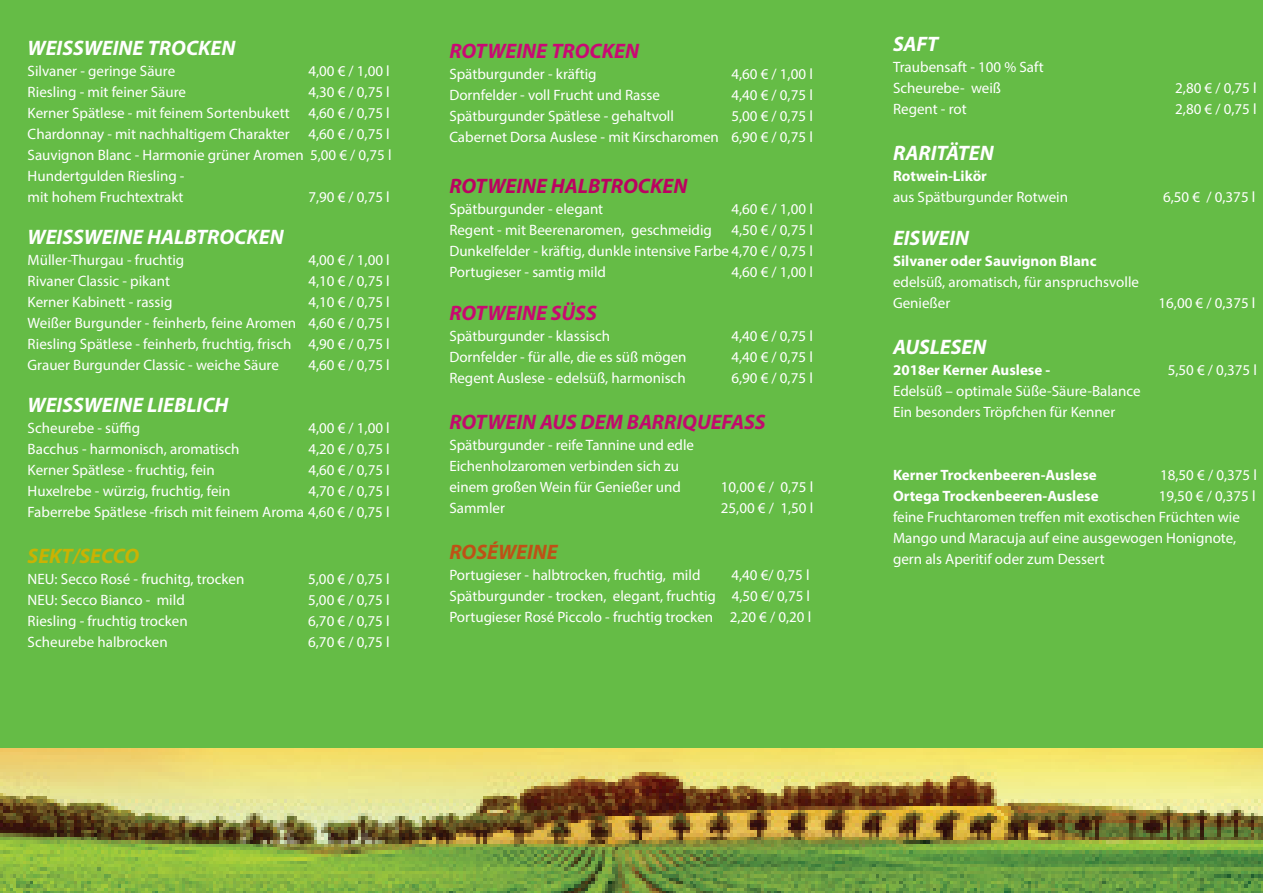
<style>
.page{position:relative;width:1263px;height:893px;background:#65bc46}
.page>*{position:absolute;margin:0;border:0;box-sizing:border-box;transform-origin:0 0}
.t1{font:italic 700 21px "Myriad Pro";color:#fff}
.t2{font:italic 700 21px "Myriad Pro";color:#c10a6d}
.t3{font:italic 700 21px "Myriad Pro";color:#bb0161}
.t4{font:italic 700 21px "Myriad Pro";color:#c90974}
.t5{font:italic 700 21px "Myriad Pro";color:#c80970}
.t6{font:italic 700 21px "Myriad Pro";color:#cab203}
.t7{font:italic 700 21px "Myriad Pro";color:#be5116}
.t8{font:15px/21px "Myriad Pro";color:#fff}
.t9{font:700 15px "Myriad Pro";color:#fff}
</style>
<div class="page">
<img style="left:0;top:748px;width:1263px;height:145px">
<h1 class="t1" style="left:28px;top:34px;width:209px">WEISSWEINE TROCKEN</h1>
<p class="t8" style="left:28px;top:60px;width:149px">Silvaner - geringe Säure</p>
<p class="t8" style="left:308px;top:60px;width:83px">4,00 € / 1,00 l</p>
<p class="t8" style="left:28px;top:81px;width:160px">Riesling - mit feiner Säure</p>
<p class="t8" style="left:28px;top:81px;width:365px;text-indent:281px">4,30 € / 0,75 l Kerner Spätlese - mit feinem Sortenbukett 4,60 € / 0,75 l Chardonnay - mit nachhaltigem Charakter 4,60 € / 0,75 l Sauvignon Blanc - Harmonie grüner Aromen 5,00 € / 0,75 l Hundertgulden Riesling -<br>mit hohem Fruchtextrakt</p>
<p class="t8" style="left:308px;top:186px;width:83px">7,90 € / 0,75 l</p>
<h1 class="t1" style="left:28px;top:223px;width:258px">WEISSWEINE HALBTROCKEN</h1>
<p class="t8" style="left:28px;top:249px;width:158px">Müller-Thurgau - fruchtig</p>
<p class="t8" style="left:308px;top:249px;width:83px">4,00 € / 1,00 l</p>
<p class="t8" style="left:28px;top:270px;width:144px">Rivaner Classic - pikant</p>
<p class="t8" style="left:308px;top:270px;width:83px">4,10 € / 0,75 l</p>
<p class="t8" style="left:28px;top:291px;width:146px">Kerner Kabinett - rassig</p>
<p class="t8" style="left:28px;top:291px;width:364px;text-align:justify;text-indent:281px">4,10 € / 0,75 l Weißer Burgunder - feinherb, feine Aromen 4,60 € / 0,75 l Riesling Spätlese - feinherb, fruchtig, frisch 4,90 € / 0,75 l Grauer Burgunder Classic - weiche Säure</p>
<p class="t8" style="left:308px;top:354px;width:83px">4,60 € / 0,75 l</p>
<h1 class="t1" style="left:28px;top:391px;width:202px">WEISSWEINE LIEBLICH</h1>
<p class="t8" style="left:28px;top:417px;width:114px">Scheurebe - süffig</p>
<p class="t8" style="left:308px;top:417px;width:83px">4,00 € / 1,00 l</p>
<p class="t8" style="left:28px;top:438px;width:213px">Bacchus - harmonisch, aromatisch</p>
<p class="t8" style="left:308px;top:438px;width:83px">4,20 € / 0,75 l</p>
<p class="t8" style="left:28px;top:459px;width:189px">Kerner Spätlese - fruchtig, fein</p>
<p class="t8" style="left:308px;top:459px;width:83px">4,60 € / 0,75 l</p>
<p class="t8" style="left:28px;top:480px;width:204px">Huxelrebe - würzig, fruchtig, fein</p>
<p class="t8" style="left:28px;top:480px;width:364px;text-align:right">4,70 € / 0,75 l<br>Faberrebe Spätlese -frisch mit feinem Aroma 4,60 € / 0,75 l</p>
<h1 class="t6" style="left:28px;top:543px;width:113px">SEKT/SECCO</h1>
<p class="t8" style="left:28px;top:569px;width:218px">NEU: Secco Rosé - fruchitg, trocken</p>
<p class="t8" style="left:308px;top:569px;width:83px">5,00 € / 0,75 l</p>
<p class="t8" style="left:28px;top:590px;width:159px">NEU: Secco Bianco - mild</p>
<p class="t8" style="left:308px;top:590px;width:83px">5,00 € / 0,75 l</p>
<p class="t8" style="left:28px;top:611px;width:162px">Riesling - fruchtig trocken</p>
<p class="t8" style="left:308px;top:611px;width:83px">6,70 € / 0,75 l</p>
<p class="t8" style="left:28px;top:632px;width:142px">Scheurebe halbrocken</p>
<p class="t8" style="left:308px;top:632px;width:83px">6,70 € / 0,75 l</p>
<h1 class="t4" style="left:449px;top:38px;width:191px">ROTWEINE TROCKEN</h1>
<p class="t8" style="left:449px;top:64px;width:149px">Spätburgunder - kräftig</p>
<p class="t8" style="left:731px;top:64px;width:83px">4,60 € / 1,00 l</p>
<p class="t8" style="left:449px;top:85px;width:212px">Dornfelder - voll Frucht und Rasse</p>
<p class="t8" style="left:731px;top:85px;width:83px">4,40 € / 0,75 l</p>
<p class="t8" style="left:449px;top:106px;width:226px">Spätburgunder Spätlese - gehaltvoll</p>
<p class="t8" style="left:449px;top:106px;width:365px;text-align:right">5,00 € / 0,75 l<br>Cabernet Dorsa Auslese - mit Kirscharomen 6,90 € / 0,75 l</p>
<h1 class="t3" style="left:449px;top:172px;width:240px">ROTWEINE HALBTROCKEN</h1>
<p class="t8" style="left:449px;top:198px;width:155px">Spätburgunder - elegant</p>
<p class="t8" style="left:731px;top:198px;width:83px">4,60 € / 1,00 l</p>
<p class="t8" style="left:449px;top:219px;width:264px">Regent - mit Beerenaromen, geschmeidig</p>
<p class="t8" style="left:449px;top:219px;width:365px;text-align:justify;text-indent:282px">4,50 € / 0,75 l Dunkelfelder - kräftig, dunkle intensive Farbe 4,70 € / 0,75 l Portugieser - samtig mild</p>
<p class="t8" style="left:731px;top:261px;width:83px">4,60 € / 1,00 l</p>
<h1 class="t5" style="left:449px;top:299px;width:149px">ROTWEINE SÜSS</h1>
<p class="t8" style="left:449px;top:325px;width:162px">Spätburgunder - klassisch</p>
<p class="t8" style="left:731px;top:325px;width:83px">4,40 € / 0,75 l</p>
<p class="t8" style="left:449px;top:346px;width:239px">Dornfelder - für alle, die es süß mögen</p>
<p class="t8" style="left:731px;top:346px;width:83px">4,40 € / 0,75 l</p>
<p class="t8" style="left:449px;top:367px;width:238px">Regent Auslese - edelsüß, harmonisch</p>
<p class="t8" style="left:731px;top:367px;width:83px">6,90 € / 0,75 l</p>
<h1 class="t2" style="left:449px;top:408px;width:318px">ROTWEIN AUS DEM BARRIQUEFASS</h1>
<p class="t8" style="left:449px;top:434px;width:246px">Spätburgunder - reife Tannine und edle<br>Eichenholzaromen verbinden sich zu einem großen Wein für Genießer und</p>
<p class="t8" style="left:721px;top:476px;width:94px">10,00 € / 0,75 l</p>
<p class="t8" style="left:449px;top:497px;width:57px">Sammler</p>
<p class="t8" style="left:721px;top:497px;width:94px">25,00 € / 1,50 l</p>
<h1 class="t7" style="left:449px;top:539px;width:110px">ROSÉWEINE</h1>
<p class="t8" style="left:449px;top:565px;width:253px">Portugieser - halbtrocken, fruchtig, mild</p>
<p class="t8" style="left:449px;top:565px;width:363px;text-align:justify;text-indent:282px">4,40 €/ 0,75 l Spätburgunder - trocken, elegant, fruchtig 4,50 €/ 0,75 l Portugieser Rosé Piccolo - fruchtig trocken 2,20 € / 0,20 l</p>
<h1 class="t1" style="left:893px;top:30px;width:47px">SAFT</h1>
<p class="t8" style="left:893px;top:56px;width:152px">Traubensaft - 100 % Saft<br>Scheurebe- weiß</p>
<p class="t8" style="left:1175px;top:77px;width:83px">2,80 € / 0,75 l</p>
<p class="t8" style="left:893px;top:98px;width:75px">Regent - rot</p>
<p class="t8" style="left:1175px;top:98px;width:83px">2,80 € / 0,75 l</p>
<h1 class="t1" style="left:893px;top:139px;width:102px">RARITÄTEN</h1>
<p class="t9" style="left:893px;top:166px;width:95px">Rotwein-Likör</p>
<p class="t8" style="left:893px;top:186px;width:177px">aus Spätburgunder Rotwein</p>
<p class="t8" style="left:1163px;top:186px;width:94px">6,50 € / 0,375 l</p>
<h1 class="t1" style="left:893px;top:225px;width:78px">EISWEIN</h1>
<p class="t9" style="left:893px;top:251px;width:205px">Silvaner oder Sauvignon Blanc</p>
<p class="t8" style="left:893px;top:271px;width:248px">edelsüß, aromatisch, für anspruchsvolle<br>Genießer</p>
<p class="t8" style="left:1158px;top:292px;width:98px">16,00 € / 0,375 l</p>
<h1 class="t1" style="left:893px;top:334px;width:95px">AUSLESEN</h1>
<p class="t9" style="left:893px;top:361px;width:159px">2018er Kerner Auslese -</p>
<p class="t8" style="left:1168px;top:360px;width:91px">5,50 € / 0,375 l</p>
<p class="t8" style="left:893px;top:381px;width:249px">Edelsüß – optimale Süße-Säure-Balance<br>Ein besonders Tröpfchen für Kenner</p>
<p class="t9" style="left:893px;top:466px;width:205px">Kerner Trockenbeeren-Auslese</p>
<p class="t8" style="left:1160px;top:465px;width:98px">18,50 € / 0,375 l</p>
<p class="t9" style="left:893px;top:487px;width:207px">Ortega Trockenbeeren-Auslese</p>
<p class="t8" style="left:893px;top:486px;width:364px;text-indent:266px">19,50 € / 0,375 l feine Fruchtaromen treffen mit exotischen Früchten wie Mango und Maracuja auf eine ausgewogen Honignote, gern als Aperitif oder zum Dessert</p>
</div>
